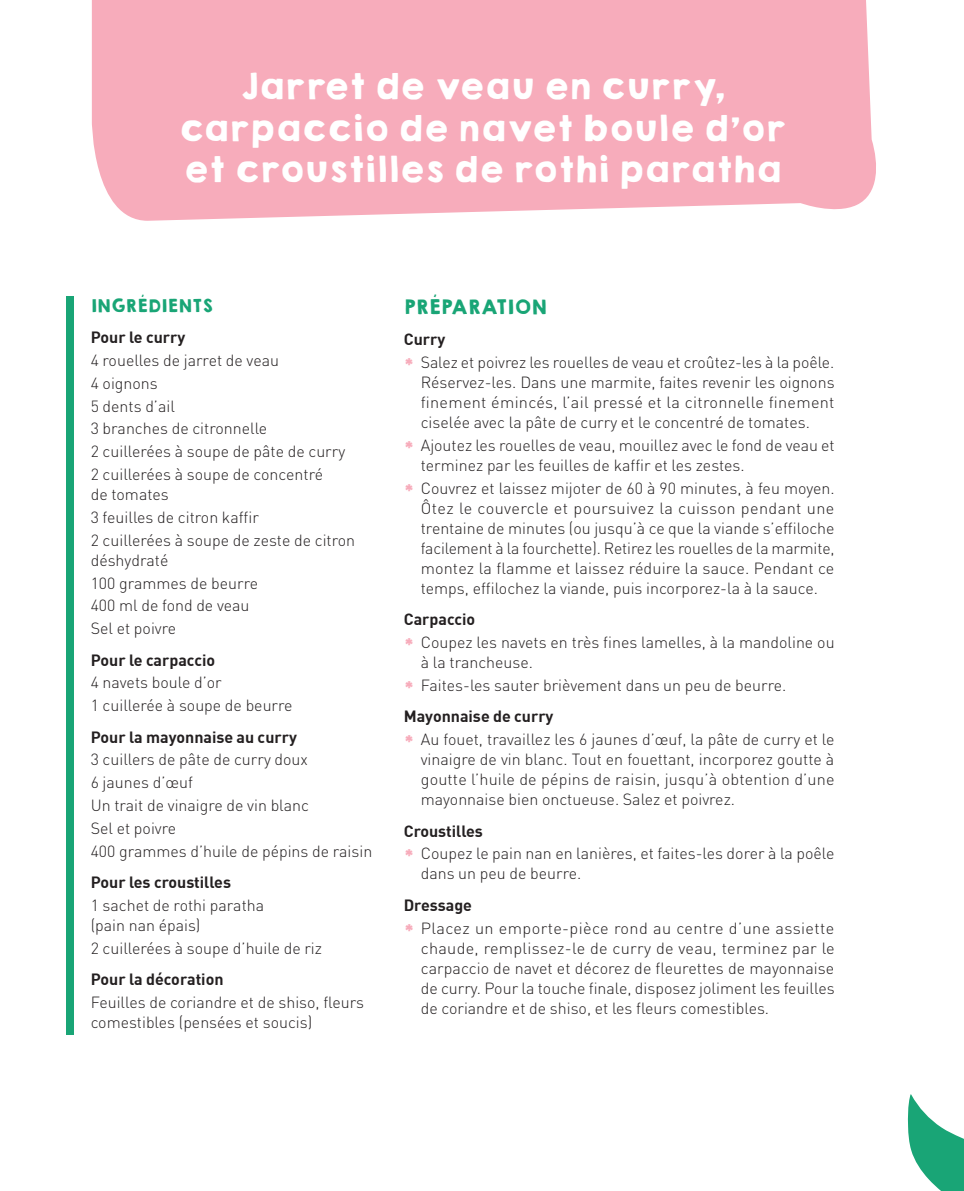
<style>
.page{position:relative;width:964px;height:1191px;background:#fff}
.page>*{position:absolute;margin:0;border:0;box-sizing:border-box;transform-origin:0 0}
.TEXTE{font:32px "KGHAPPY Solid";color:#fff}
.TEXTE-2{font:18px "KGHAPPY Solid";letter-spacing:.01em;color:#19a576}
.TEXTE-3{font:300 16px/20px "DIN";color:#231f20}
.TEXTE-4{font:700 16px "DIN";color:#231f20}
.TEXTE-5{font:16px "KGHAPPY Solid";letter-spacing:.01em;color:#19a576}
.s1{font-family:"KGHAPPY Solid";font-weight:400;color:#f7acbb}
</style>
<div class="page">
<svg style="left:908px;top:1094px;width:56px;height:97px"></svg>
<div style="left:92px;top:0;width:784px;height:221px;background:#f7acbb"></div>
<div style="left:66px;top:296px;width:8px;height:738px;background:#19a576"></div>
<p class="TEXTE" style="left:239px;top:62px;width:487px">Jarret de veau en curry,</p>
<p class="TEXTE" style="left:178px;top:104px;width:609px">carpaccio de navet boule d’or</p>
<p class="TEXTE" style="left:183px;top:145px;width:600px">et croustilles de rothi paratha</p>
<p class="TEXTE-5" style="left:91px;top:293px;width:124px">INGRÉDIENTS</p>
<p class="TEXTE-4" style="left:91px;top:327px;width:96px">Pour le curry</p>
<p class="TEXTE-3" style="left:91px;top:350px;width:190px">4 rouelles de jarret de veau</p>
<p class="TEXTE-3" style="left:91px;top:373px;width:69px">4 oignons</p>
<p class="TEXTE-3" style="left:91px;top:395px;width:86px">5 dents d’ail</p>
<p class="TEXTE-3" style="left:91px;top:418px;width:178px">3 branches de citronnelle</p>
<p class="TEXTE-3" style="left:91px;top:441px;width:256px">2 cuillerées à soupe de pâte de curry</p>
<p class="TEXTE-3" style="left:91px;top:464px;width:234px">2 cuillerées à soupe de concentré de tomates</p>
<p class="TEXTE-3" style="left:91px;top:507px;width:170px">3 feuilles de citron kaffir</p>
<p class="TEXTE-3" style="left:91px;top:530px;width:266px">2 cuillerées à soupe de zeste de citron déshydraté</p>
<p class="TEXTE-3" style="left:91px;top:572px;width:169px">100 grammes de beurre</p>
<p class="TEXTE-3" style="left:91px;top:595px;width:160px">400 ml de fond de veau</p>
<p class="TEXTE-3" style="left:91px;top:618px;width:87px">Sel et poivre</p>
<p class="TEXTE-4" style="left:91px;top:649px;width:126px">Pour le carpaccio</p>
<p class="TEXTE-3" style="left:91px;top:672px;width:133px">4 navets boule d’or</p>
<p class="TEXTE-3" style="left:91px;top:695px;width:203px">1 cuillerée à soupe de beurre</p>
<p class="TEXTE-4" style="left:91px;top:726px;width:208px">Pour la mayonnaise au curry</p>
<p class="TEXTE-3" style="left:91px;top:749px;width:219px">3 cuillers de pâte de curry doux</p>
<p class="TEXTE-3" style="left:91px;top:772px;width:104px">6 jaunes d’œuf</p>
<p class="TEXTE-3" style="left:91px;top:795px;width:220px">Un trait de vinaigre de vin blanc</p>
<p class="TEXTE-3" style="left:91px;top:818px;width:87px">Sel et poivre</p>
<p class="TEXTE-3" style="left:91px;top:841px;width:283px">400 grammes d’huile de pépins de raisin</p>
<p class="TEXTE-4" style="left:91px;top:872px;width:142px">Pour les croustilles</p>
<p class="TEXTE-3" style="left:91px;top:895px;width:175px">1 sachet de rothi paratha (pain nan épais)</p>
<p class="TEXTE-3" style="left:91px;top:938px;width:233px">2 cuillerées à soupe d’huile de riz</p>
<p class="TEXTE-4" style="left:91px;top:969px;width:134px">Pour la décoration</p>
<p class="TEXTE-3" style="left:91px;top:992px;width:275px">Feuilles de coriandre et de shiso, fleurs comestibles (pensées et soucis)</p>
<p class="TEXTE-2" style="left:404px;top:293px;width:144px">PRÉPARATION</p>
<p class="TEXTE-4" style="left:404px;top:329px;width:43px">Curry</p>
<p class="TEXTE-3" style="left:421px;top:352px;width:415px;text-align:justify;text-indent:-17px"><span class="s1">*</span> Salez et poivrez les rouelles de veau et croûtez-les à la poêle.<br>Réservez-les. Dans une marmite, faites revenir les oignons finement émincés, l’ail pressé et la citronnelle finement ciselée avec la pâte de curry et le concentré de tomates.</p>
<p class="TEXTE-3" style="left:421px;top:435px;width:415px;text-indent:-17px"><span class="s1">*</span> Ajoutez les rouelles de veau, mouillez avec le fond de veau et terminez par les feuilles de kaffir et les zestes.</p>
<p class="TEXTE-3" style="left:421px;top:478px;width:415px;text-align:justify;text-indent:-17px"><span class="s1">*</span> Couvrez et laissez mijoter de 60 à 90 minutes, à feu moyen.<br>Ôtez le couvercle et poursuivez la cuisson pendant une trentaine de minutes (ou jusqu’à ce que la viande s’effiloche facilement à la fourchette). Retirez les rouelles de la marmite, montez la flamme et laissez réduire la sauce. Pendant ce temps, effilochez la viande, puis incorporez-la à la sauce.</p>
<p class="TEXTE-4" style="left:404px;top:609px;width:73px">Carpaccio</p>
<p class="TEXTE-3" style="left:421px;top:632px;width:415px;text-indent:-17px"><span class="s1">*</span> Coupez les navets en très fines lamelles, à la mandoline ou à la trancheuse.</p>
<p class="TEXTE-3" style="left:404px;top:675px;width:384px"><span class="s1">*</span> Faites-les sauter brièvement dans un peu de beurre.</p>
<p class="TEXTE-4" style="left:404px;top:706px;width:151px">Mayonnaise de curry</p>
<p class="TEXTE-3" style="left:421px;top:729px;width:415px;text-align:justify;text-indent:-17px"><span class="s1">*</span> Au fouet, travaillez les 6 jaunes d’œuf, la pâte de curry et le vinaigre de vin blanc. Tout en fouettant, incorporez goutte à goutte l’huile de pépins de raisin, jusqu’à obtention d’une mayonnaise bien onctueuse. Salez et poivrez.</p>
<p class="TEXTE-4" style="left:404px;top:820px;width:81px">Croustilles</p>
<p class="TEXTE-3" style="left:421px;top:843px;width:415px;text-indent:-17px"><span class="s1">*</span> Coupez le pain nan en lanières, et faites-les dorer à la poêle dans un peu de beurre.</p>
<p class="TEXTE-4" style="left:404px;top:894px;width:70px">Dressage</p>
<p class="TEXTE-3" style="left:421px;top:917px;width:415px;text-align:justify;text-indent:-17px"><span class="s1">*</span> Placez un emporte-pièce rond au centre d’une assiette chaude, remplissez-le de curry de veau, terminez par le carpaccio de navet et décorez de fleurettes de mayonnaise de curry. Pour la touche finale, disposez joliment les feuilles de coriandre et de shiso, et les fleurs comestibles.</p>
</div>
